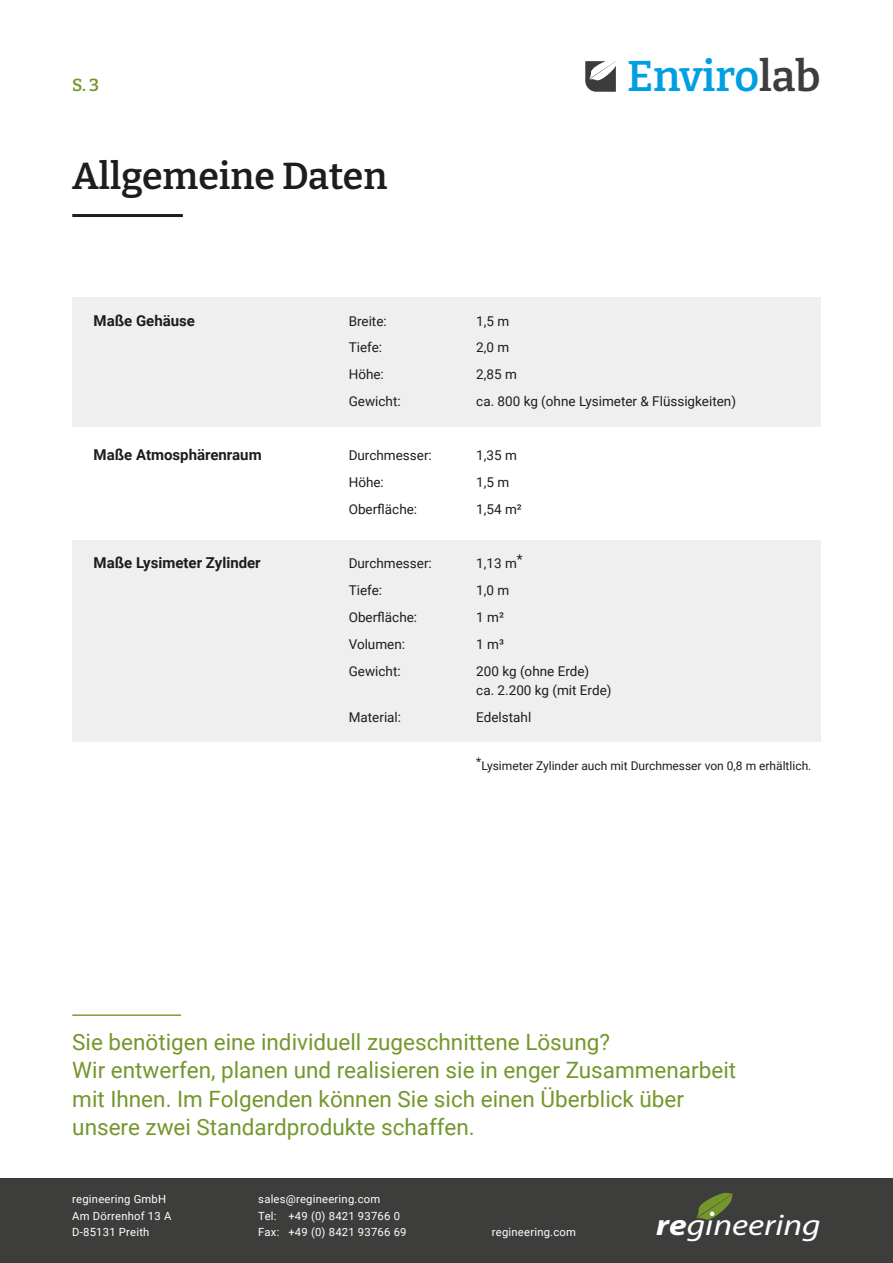
<style>
.page{position:relative;width:893px;height:1263px;background:#fff}
.page>*{position:absolute;margin:0;border:0;box-sizing:border-box;transform-origin:0 0}
.t1{font:600 42.9px "Bitter";letter-spacing:-.005em;color:#009fe3}
.t2{font:600 37.5px "Bitter";color:#1d1d1b}
.t3{font:italic 30.15px "Myriad Pro";color:#fff;scale:1.17 1}
.t4{font:22.5px/28.5px "Roboto";color:#74972c}
.t5{font:600 17.4px "Bitter";color:#74972c}
.t6{font:700 15px "Roboto";color:#1d1d1b}
.t7{font:13.5px/19.5px "Roboto";color:#1d1d1b}
.t8{font:12px "Roboto";color:#1d1d1b}
.t9{font:11.25px/16.5px "Roboto";letter-spacing:.02em;color:#fff}
.s1{color:#3d3d3c}
.s2{font-weight:700}
</style>
<div class="page">
<div style="left:0;top:1178px;width:893px;height:85px;background:#3d3d3c"></div>
<svg style="left:585px;top:61px;width:31px;height:31px"></svg>
<svg style="left:696px;top:1193px;width:37px;height:27px"></svg>
<div style="left:72px;top:298px;width:749px;height:129px;background:#efefef"></div>
<div style="left:72px;top:541px;width:749px;height:201px;background:#efefef"></div>
<hr style="left:72px;top:214px;width:111px;height:3px;background:#1d1d1b">
<hr style="left:72px;top:1014px;width:109px;height:2px;background:#74972c">
<p class="t5" style="left:72px;top:74px;width:28px">S. 3</p>
<h2 class="t2" style="left:72px;top:152px;width:317px">Allgemeine Daten</h2>
<h1 class="t1" style="left:627px;top:49px;width:195px">Enviro<span class="s1">lab</span></h1>
<p class="t6" style="left:94px;top:310px;width:103px">Maße Gehäuse</p>
<p class="t7" style="left:349px;top:310px;width:40px">Breite:</p>
<p class="t7" style="left:476px;top:310px;width:34px">1,5 m</p>
<p class="t7" style="left:349px;top:337px;width:35px">Tiefe:</p>
<p class="t7" style="left:476px;top:337px;width:34px">2,0 m</p>
<p class="t7" style="left:349px;top:364px;width:37px">Höhe:</p>
<p class="t7" style="left:476px;top:364px;width:42px">2,85 m</p>
<p class="t7" style="left:349px;top:391px;width:53px">Gewicht:</p>
<p class="t7" style="left:476px;top:391px;width:261px">ca. 800 kg (ohne Lysimeter &amp; Flüssigkeiten)</p>
<p class="t6" style="left:94px;top:444px;width:170px">Maße Atmosphärenraum</p>
<p class="t7" style="left:349px;top:445px;width:85px">Durchmesser:</p>
<p class="t7" style="left:476px;top:445px;width:42px">1,35 m</p>
<p class="t7" style="left:349px;top:472px;width:37px">Höhe:</p>
<p class="t7" style="left:476px;top:472px;width:34px">1,5 m</p>
<p class="t7" style="left:349px;top:499px;width:70px">Oberfläche:</p>
<p class="t7" style="left:476px;top:499px;width:47px">1,54 m²</p>
<p class="t6" style="left:94px;top:552px;width:169px">Maße Lysimeter Zylinder</p>
<p class="t7" style="left:349px;top:553px;width:85px">Durchmesser:</p>
<p class="t7" style="left:476px;top:553px;width:48px">1,13 m*</p>
<p class="t7" style="left:349px;top:580px;width:35px">Tiefe:</p>
<p class="t7" style="left:476px;top:580px;width:34px">1,0 m</p>
<p class="t7" style="left:349px;top:607px;width:70px">Oberfläche:</p>
<p class="t7" style="left:476px;top:607px;width:29px">1 m²</p>
<p class="t7" style="left:349px;top:634px;width:58px">Volumen:</p>
<p class="t7" style="left:476px;top:634px;width:29px">1 m³</p>
<p class="t7" style="left:349px;top:661px;width:53px">Gewicht:</p>
<p class="t7" style="left:476px;top:661px;width:137px">200 kg (ohne Erde)<br>ca. 2.200 kg (mit Erde)</p>
<p class="t7" style="left:349px;top:707px;width:54px">Material:</p>
<p class="t7" style="left:476px;top:707px;width:57px">Edelstahl</p>
<p class="t8" style="left:476px;top:757px;width:337px">*Lysimeter Zylinder auch mit Durchmesser von 0,8 m erhältlich.</p>
<h3 class="t4" style="left:72px;top:1027px;width:665px">Sie benötigen eine individuell zugeschnittene Lösung?<br>Wir entwerfen, planen und realisieren sie in enger Zusammenarbeit mit Ihnen. Im Folgenden können Sie sich einen Überblick über unsere zwei Standardprodukte schaffen.</h3>
<p class="t9" style="left:72px;top:1190px;width:101px">regineering GmbH<br>Am Dörrenhof 13 A<br>D-85131 Preith</p>
<p class="t9" style="left:258px;top:1190px;width:150px">sales@regineering.com<br>Tel: +49 (0) 8421 93766 0<br>Fax: +49 (0) 8421 93766 69</p>
<p class="t9" style="left:492px;top:1223px;width:86px">regineering.com</p>
<h3 class="t3" style="left:656px;top:1206px;width:142px"><span class="s2">re</span>gineering</h3>
</div>
